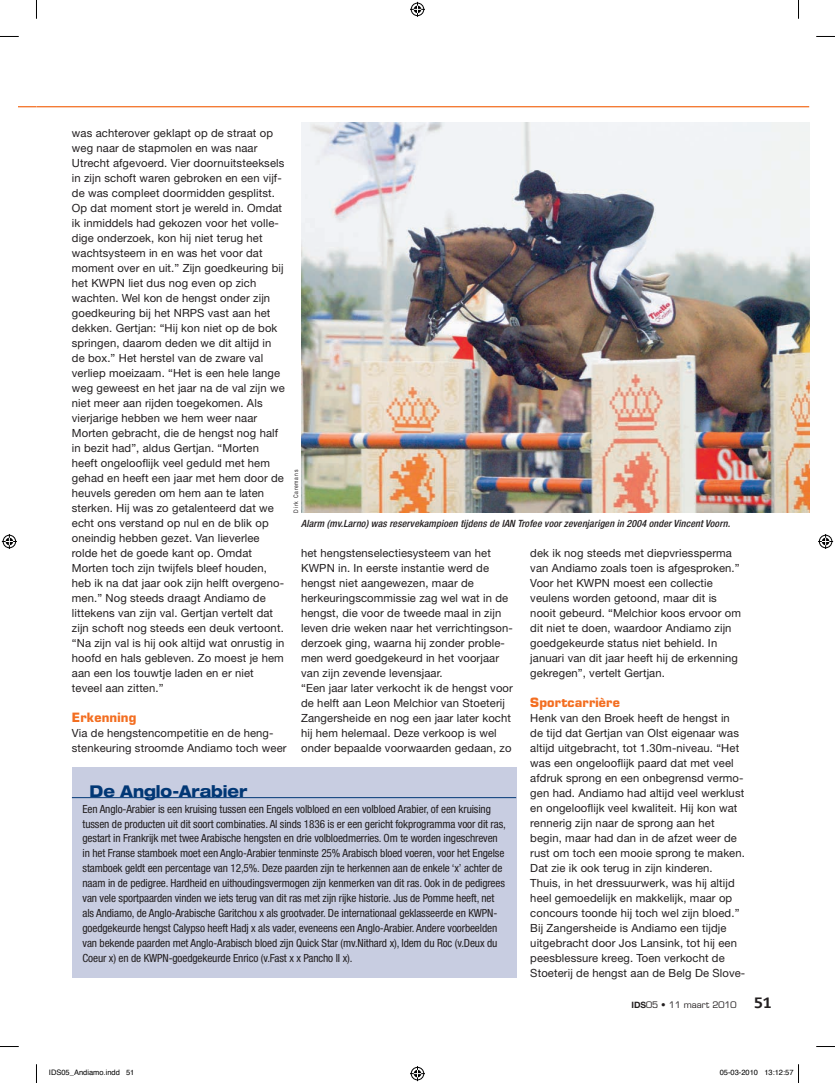
<style>
.page{position:relative;width:835px;height:1083px;background:#fff}
.page>*{position:absolute;margin:0;border:0;box-sizing:border-box;transform-origin:0 0}
.t1{font:800 expanded 16.25px "Helvetica Neue LT Std";letter-spacing:-.005em;color:#013775;scale:.88 1}
.t2{font:700 12.5px "Eurostile LT Std";letter-spacing:.01em;color:#f36e21}
.t3{font:11.25px/15px "Helvetica Neue LT Std";letter-spacing:.01em;color:#231f20}
.t4{font:condensed 11.25px/15px "Helvetica Neue LT Std";letter-spacing:-.01em;color:#231f20}
.t5{font:italic 500 condensed 10px "Helvetica Neue LT Std";letter-spacing:.01em;color:#231f20}
.t6{font:8.75px "Eurostile LT Std";color:#231f20}
.t7{font:7.5px "Helvetica";color:#000}
.t8{font:6.25px "Helvetica Neue LT Std";letter-spacing:.16em;color:#231f20;scale:.8 1}
.s1{font-family:"Helvetica Neue LT Std";font-weight:700}
.s2{font-family:"Caecilia LT Std";font-weight:800;font-size:15px}
</style>
<div class="page">
<div style="left:72px;top:767px;width:444px;height:210px;background:#c8cde1"></div>
<hr style="left:72px;top:797px;width:444px;height:1px;background:#013775">
<img style="left:301px;top:122px;width:508px;height:390px">
<svg style="left:19px;top:106px;width:17px;height:1px"></svg>
<hr style="left:37px;top:106px;width:772px;height:1px;background:#f36e21">
<svg style="left:0;top:36px;width:19px;height:1px"></svg>
<svg style="left:816px;top:36px;width:19px;height:1px"></svg>
<svg style="left:0;top:1046px;width:19px;height:1px"></svg>
<svg style="left:816px;top:1046px;width:19px;height:1px"></svg>
<svg style="left:36px;top:0;width:1px;height:19px"></svg>
<svg style="left:36px;top:1064px;width:1px;height:19px"></svg>
<svg style="left:798px;top:0;width:1px;height:19px"></svg>
<svg style="left:410px;top:2px;width:15px;height:15px"></svg>
<svg style="left:410px;top:1066px;width:15px;height:15px"></svg>
<svg style="left:2px;top:534px;width:15px;height:15px"></svg>
<svg style="left:818px;top:534px;width:15px;height:15px"></svg>
<svg style="left:798px;top:1064px;width:1px;height:19px"></svg>
<p class="t3" style="left:72px;top:126px;width:214px">was achterover geklapt op de straat op weg naar de stapmolen en was naar Utrecht afgevoerd. Vier doornuitsteeksels in zijn schoft waren gebroken en een vijf&shy;de was compleet doormidden gesplitst.<br>Op dat moment stort je wereld in. Omdat ik inmiddels had gekozen voor het volle&shy;dige onderzoek, kon hij niet terug het wachtsysteem in en was het voor dat moment over en uit.” Zijn goedkeuring bij het KWPN liet dus nog even op zich wachten. Wel kon de hengst onder zijn goedkeuring bij het NRPS vast aan het dekken. Gertjan: “Hij kon niet op de bok springen, daarom deden we dit altijd in de box.” Het herstel van de zware val verliep moeizaam. “Het is een hele lange weg geweest en het jaar na de val zijn we niet meer aan rijden toegekomen. Als vierjarige hebben we hem weer naar Morten gebracht, die de hengst nog half in bezit had”, aldus Gertjan. “Morten heeft ongelooflijk veel geduld met hem gehad en heeft een jaar met hem door de heuvels gereden om hem aan te laten sterken. Hij was zo getalenteerd dat we echt ons verstand op nul en de blik op oneindig hebben gezet. Van lieverlee rolde het de goede kant op. Omdat Morten toch zijn twijfels bleef houden, heb ik na dat jaar ook zijn helft overgeno&shy;men.” Nog steeds draagt Andiamo de littekens van zijn val. Gertjan vertelt dat zijn schoft nog steeds een deuk vertoont. “Na zijn val is hij ook altijd wat onrustig in hoofd en hals gebleven. Zo moest je hem aan een los touwtje laden en er niet teveel aan zitten.”</p>
<p class="t2" style="left:72px;top:710px;width:66px">Erkenning</p>
<p class="t3" style="left:72px;top:726px;width:216px">Via de hengstencompetitie en de heng&shy;stenkeuring stroomde Andiamo toch weer</p>
<p class="t8" style="left:292px;top:513px;width:55px;rotate:-90deg">Dirk Caremans</p>
<p class="t5" style="left:301px;top:518px;width:430px">Alarm (mv.Larno) was reservekampioen tijdens de IAN Trofee voor zevenjarigen in 2004 onder Vincent Voorn.</p>
<p class="t3" style="left:301px;top:546px;width:213px">het hengstenselectiesysteem van het KWPN in. In eerste instantie werd de hengst niet aangewezen, maar de herkeuringscommissie zag wel wat in de hengst, die voor de tweede maal in zijn leven drie weken naar het verrichtingson&shy;derzoek ging, waarna hij zonder proble&shy;men werd goedgekeurd in het voorjaar van zijn zevende levensjaar.<br>“Een jaar later verkocht ik de hengst voor de helft aan Leon Melchior van Stoeterij Zangersheide en nog een jaar later kocht hij hem helemaal. Deze verkoop is wel onder bepaalde voorwaarden gedaan, zo</p>
<p class="t3" style="left:530px;top:546px;width:212px">dek ik nog steeds met diepvriessperma van Andiamo zoals toen is afgesproken.” Voor het KWPN moest een collectie veulens worden getoond, maar dit is nooit gebeurd. “Melchior koos ervoor om dit niet te doen, waardoor Andiamo zijn goedgekeurde status niet behield. In januari van dit jaar heeft hij de erkenning gekregen”, vertelt Gertjan.</p>
<p class="t2" style="left:530px;top:695px;width:91px">Sportcarrière</p>
<p class="t3" style="left:530px;top:711px;width:216px">Henk van den Broek heeft de hengst in de tijd dat Gertjan van Olst eigenaar was altijd uitgebracht, tot 1.30m-niveau. “Het was een ongelooflijk paard dat met veel afdruk sprong en een onbegrensd vermo&shy;gen had. Andiamo had altijd veel werklust en ongelooflijk veel kwaliteit. Hij kon wat rennerig zijn naar de sprong aan het begin, maar had dan in de afzet weer de rust om toch een mooie sprong te maken.<br>Dat zie ik ook terug in zijn kinderen.<br>Thuis, in het dressuurwerk, was hij altijd heel gemoedelijk en makkelijk, maar op concours toonde hij toch wel zijn bloed.” Bij Zangersheide is Andiamo een tijdje uitgebracht door Jos Lansink, tot hij een peesblessure kreeg. Toen verkocht de Stoeterij de hengst aan de Belg De Slove-</p>
<p class="t1" style="left:90px;top:781px;width:181px">De Anglo-Arabier</p>
<p class="t4" style="left:83px;top:801px;width:425px">Een Anglo-Arabier is een kruising tussen een Engels volbloed en een volbloed Arabier, of een kruising tussen de producten uit dit soort combinaties. Al sinds 1836 is er een gericht fokprogramma voor dit ras, gestart in Frankrijk met twee Arabische hengsten en drie volbloedmerries. Om te worden ingeschreven in het Franse stamboek moet een Anglo-Arabier tenminste 25% Arabisch bloed voeren, voor het Engelse stamboek geldt een percentage van 12,5%. Deze paarden zijn te herkennen aan de enkele ‘x’ achter de naam in de pedigree. Hardheid en uithoudingsvermogen zijn kenmerken van dit ras. Ook in de pedigrees van vele sportpaarden vinden we iets terug van dit ras met zijn rijke historie. Jus de Pomme heeft, net als Andiamo, de Anglo-Arabische Garitchou x als grootvader. De internationaal geklasseerde en KWPN&shy;goedgekeurde hengst Calypso heeft Hadj x als vader, eveneens een Anglo-Arabier. Andere voorbeelden van bekende paarden met Anglo-Arabisch bloed zijn Quick Star (mv.Nithard x), Idem du Roc (v.Deux du Coeur x) en de KWPN-goedgekeurde Enrico (v.Fast x x Pancho II x).</p>
<p class="t6" style="left:631px;top:999px;width:142px"><span class="s1">IDS</span>05 • 11 maart 2010 <span class="s2">51</span></p>
<p class="t7" style="left:49px;top:1066px;width:87px">IDS05_Andiamo.indd 51</p>
<p class="t7" style="left:720px;top:1066px;width:75px">05-03-2010 13:12:57</p>
</div>
